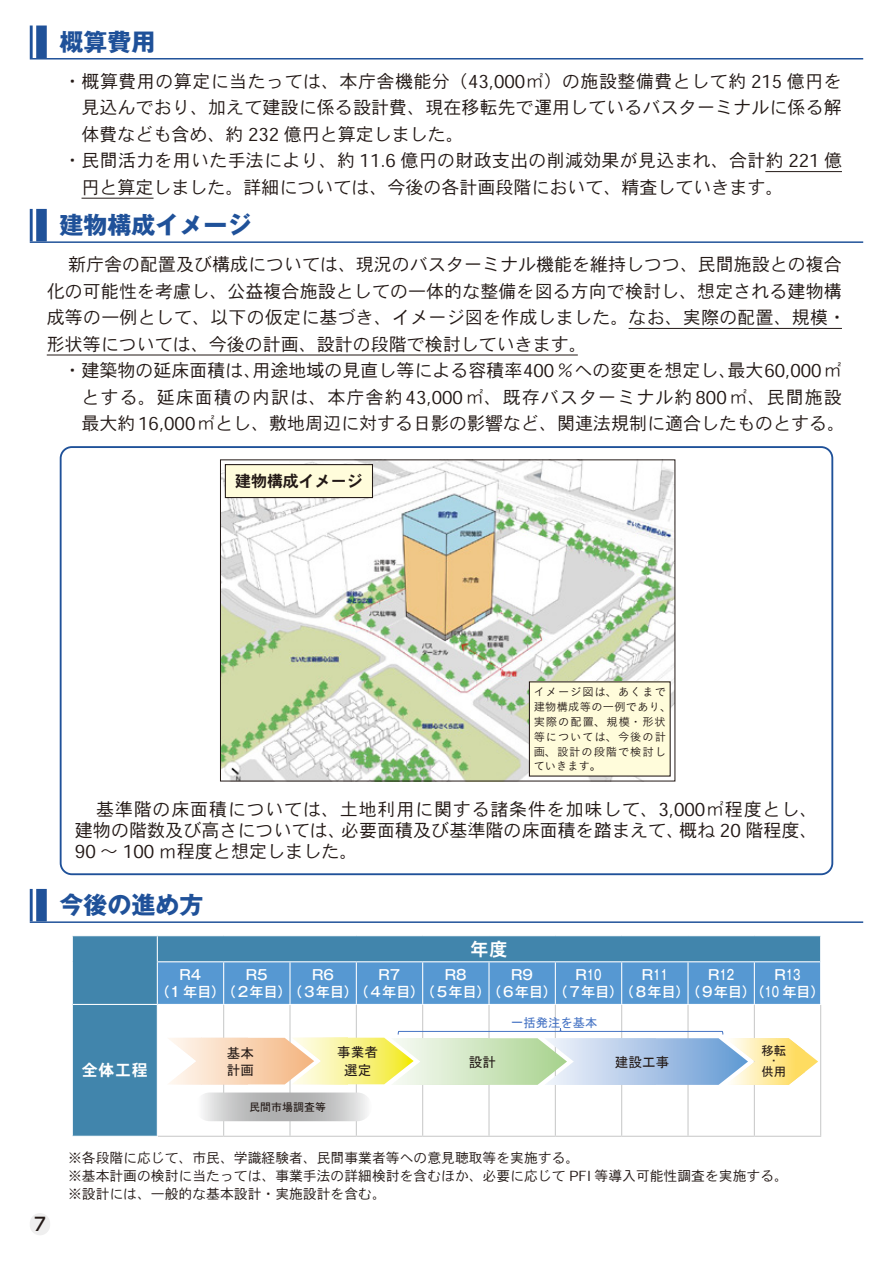
<style>
.page{position:relative;width:893px;height:1263px;background:#fff}
.page>*{position:absolute;margin:0;border:0;box-sizing:border-box;transform-origin:0 0}
.t1{font:700 24px "Gothic MB101 Pro";color:#1f5199}
.t2{font:18px/26.5px "Heisei Kaku Go Std W3";color:#231916}
.t3{font:18px "Heisei Kaku Go Std W3";letter-spacing:.025em;color:#231916}
.t4{font:18px "Heisei Kaku Go Std W7";color:#fff}
.t5{font:500 18px "UD Shin Go Pro";color:#231916}
.t6{font:15.9px "Heisei Kaku Go Std W7";color:#231916}
.t7{font:15.9px "Heisei Kaku Go Std W7";color:#fff}
.t8{font:13.8px/18.1px "Heisei Kaku Go Std W3";color:#231916}
.t9{font:500 13.8px/17px "Gothic MB101 Pro";color:#fff;text-align:center}
.t10{font:13.65px/17.5px "MS Gothic";color:#231916}
.t11{font:12.3px "MS Gothic";color:#4573c4}
.t12{font:12.3px "MS Gothic";color:#231916}
.t13{font:11.25px/14.9px "Koburina Go Std W3";letter-spacing:.085em;color:#231916}
.t14{font:10.95px "MS Gothic";color:#231916}
.t15{font:9.45px "MS Gothic";color:#231916}
</style>
<div class="page">
<hr style="left:30px;top:26px;width:3px;height:32px;background:#1f5199">
<div style="left:36px;top:26px;width:11px;height:32px;background:#1f5199"></div>
<hr style="left:30px;top:58px;width:833px;height:2px;background:#1f5199">
<hr style="left:765px;top:171px;width:77px;height:1px;background:#231916">
<hr style="left:82px;top:198px;width:72px;height:1px;background:#231916">
<hr style="left:30px;top:209px;width:3px;height:32px;background:#1f5199">
<div style="left:36px;top:209px;width:11px;height:32px;background:#1f5199"></div>
<hr style="left:30px;top:241px;width:833px;height:2px;background:#1f5199">
<hr style="left:629px;top:328px;width:213px;height:1px;background:#231916">
<hr style="left:47px;top:355px;width:531px;height:1px;background:#231916">
<hr style="left:30px;top:889px;width:3px;height:32px;background:#1f5199">
<div style="left:36px;top:889px;width:11px;height:32px;background:#1f5199"></div>
<hr style="left:30px;top:921px;width:833px;height:2px;background:#1f5199">
<div style="left:60px;top:446px;width:773px;height:429px;border:2px solid #1f5199;border-radius:11px"></div>
<img style="left:222px;top:461px;width:451px;height:318px">
<div style="left:225px;top:465px;width:147px;height:33px;background:#fffcdb"></div>
<div style="left:225px;top:464px;width:148px;height:34px;border:1px solid #231916"></div>
<svg style="left:73px;top:936px;width:747px;height:200px"></svg>
<hr style="left:223px;top:1005px;width:1px;height:131px;background:#c9caca">
<hr style="left:289px;top:1005px;width:2px;height:131px;background:#c9caca">
<hr style="left:356px;top:1005px;width:1px;height:131px;background:#c9caca">
<hr style="left:422px;top:1005px;width:1px;height:131px;background:#c9caca">
<hr style="left:488px;top:1005px;width:2px;height:131px;background:#c9caca">
<hr style="left:555px;top:1005px;width:1px;height:131px;background:#c9caca">
<hr style="left:621px;top:1005px;width:1px;height:131px;background:#c9caca">
<hr style="left:687px;top:1005px;width:2px;height:131px;background:#c9caca">
<hr style="left:754px;top:1005px;width:1px;height:131px;background:#c9caca">
<hr style="left:820px;top:1005px;width:1px;height:131px;background:#c9caca">
<hr style="left:158px;top:1136px;width:66px;height:1px;background:#c9caca">
<hr style="left:224px;top:1136px;width:66px;height:1px;background:#c9caca">
<hr style="left:290px;top:1136px;width:66px;height:1px;background:#c9caca">
<hr style="left:356px;top:1136px;width:67px;height:1px;background:#c9caca">
<hr style="left:423px;top:1136px;width:66px;height:1px;background:#c9caca">
<hr style="left:489px;top:1136px;width:66px;height:1px;background:#c9caca">
<hr style="left:555px;top:1136px;width:67px;height:1px;background:#c9caca">
<hr style="left:622px;top:1136px;width:66px;height:1px;background:#c9caca">
<hr style="left:688px;top:1136px;width:66px;height:1px;background:#c9caca">
<hr style="left:754px;top:1136px;width:67px;height:1px;background:#c9caca">
<hr style="left:73px;top:1004px;width:84px;height:1px;background:#fff">
<svg style="left:72px;top:936px;width:1px;height:26px"></svg>
<hr style="left:157px;top:1005px;width:1px;height:131px;background:#fff">
<hr style="left:157px;top:1004px;width:67px;height:1px;background:#fff">
<hr style="left:224px;top:1004px;width:66px;height:1px;background:#fff">
<hr style="left:290px;top:1004px;width:66px;height:1px;background:#fff">
<hr style="left:356px;top:1004px;width:67px;height:1px;background:#fff">
<hr style="left:423px;top:1004px;width:66px;height:1px;background:#fff">
<hr style="left:489px;top:1004px;width:66px;height:1px;background:#fff">
<hr style="left:555px;top:1004px;width:67px;height:1px;background:#fff">
<hr style="left:622px;top:1004px;width:66px;height:1px;background:#fff">
<hr style="left:688px;top:1004px;width:66px;height:1px;background:#fff">
<hr style="left:754px;top:1004px;width:67px;height:1px;background:#fff">
<svg style="left:157px;top:936px;width:664px;height:68px;background:#5394c5"></svg>
<hr style="left:820px;top:962px;width:1px;height:42px;background:#fff">
<svg style="left:195px;top:1092px;width:177px;height:29px;background:#c6c7c7"></svg>
<svg style="left:167px;top:1027px;width:651px;height:58px"></svg>
<div style="left:529px;top:682px;width:141px;height:94px;background:#fffcdb"></div>
<div style="left:30px;top:1213px;width:20px;height:22px;background:#efefef;border-radius:10px"></div>
<h1 class="t1" style="left:60px;top:22px;width:97px">概算費用</h1>
<p class="t3" style="left:64px;top:69px;width:780px">・概算費用の算定に当たっては、本庁舎機能分（43,000㎡）の施設整備費として約 215 億円を</p>
<p class="t2" style="left:82px;top:94px;width:762px">見込んでおり、加えて建設に係る設計費、現在移転先で運用しているバスターミナルに係る解</p>
<p class="t2" style="left:82px;top:121px;width:384px">体費なども含め、約 232 億円と算定しました。</p>
<p class="t2" style="left:64px;top:147px;width:780px">・民間活力を用いた手法により、約 11.6 億円の財政支出の削減効果が見込まれ、合計約 221 億</p>
<p class="t2" style="left:82px;top:174px;width:704px">円と算定しました。詳細については、今後の各計画段階において、精査していきます。</p>
<h1 class="t1" style="left:60px;top:205px;width:193px">建物構成イメージ</h1>
<p class="t2" style="left:47px;top:251px;width:801px;text-indent:21px">新庁舎の配置及び構成については、現況のバスターミナル機能を維持しつつ、民間施設との複合化の可能性を考慮し、公益複合施設としての一体的な整備を図る方向で検討し、想定される建物構成等の一例として、以下の仮定に基づき、イメージ図を作成しました。なお、実際の配置、規模・形状等については、今後の計画、設計の段階で検討していきます。</p>
<p class="t2" style="left:82px;top:357px;width:765px;text-indent:-18px">・建築物の延床面積は、用途地域の見直し等による容積率400％への変更を想定し、最大60,000㎡とする。延床面積の内訳は、本庁舎約43,000㎡、既存バスターミナル約800㎡、民間施設最大約 16,000㎡とし、敷地周辺に対する日影の影響など、関連法規制に適合したものとする。</p>
<p class="t6" style="left:235px;top:472px;width:129px">建物構成イメージ</p>
<p class="t13" style="left:534px;top:684px;width:139px">イメージ図は、あくまで建物構成等の一例であり、実際の配置、規模・形状等については、今後の計画、設計の段階で検討していきます。</p>
<p class="t2" style="left:75px;top:798px;width:744px;line-height:21.3px;text-align:justify;text-indent:21px">基準階の床面積については、土地利用に関する諸条件を加味して、3,000㎡程度とし、建物の階数及び高さについては、必要面積及び基準階の床面積を踏まえて、概ね 20 階程度、90 ～ 100 ｍ程度と想定しました。</p>
<h1 class="t1" style="left:60px;top:885px;width:146px">今後の進め方</h1>
<p class="t4" style="left:470px;top:938px;width:39px">年度</p>
<p class="t9" style="left:156px;top:964px;width:71px">R4<br>（1 年目）</p>
<p class="t9" style="left:222px;top:964px;width:71px">R5<br>（２年目）</p>
<p class="t9" style="left:289px;top:964px;width:71px">R6<br>（３年目）</p>
<p class="t9" style="left:355px;top:964px;width:71px">R7<br>（４年目）</p>
<p class="t9" style="left:421px;top:964px;width:71px">R8<br>（５年目）</p>
<p class="t9" style="left:488px;top:964px;width:71px">R9<br>（６年目）</p>
<p class="t9" style="left:554px;top:964px;width:71px">R10<br>（７年目）</p>
<p class="t9" style="left:620px;top:964px;width:71px">R11<br>（８年目）</p>
<p class="t9" style="left:687px;top:964px;width:71px">R12<br>（９年目）</p>
<p class="t9" style="left:751px;top:964px;width:75px">R13<br>（10 年目）</p>
<p class="t7" style="left:82px;top:1061px;width:68px">全体工程</p>
<p class="t11" style="left:511px;top:1016px;width:88px">一括発注を基本</p>
<p class="t10" style="left:337px;top:1044px;width:42px;text-align:center">事業者選定</p>
<p class="t10" style="left:227px;top:1044px;width:29px">基本計画</p>
<p class="t10" style="left:615px;top:1053px;width:56px">建設工事</p>
<p class="t10" style="left:469px;top:1053px;width:29px">設計</p>
<p class="t12" style="left:761px;top:1044px;width:26px">移転</p>
<p class="t15" style="left:769px;top:1056px;width:11px">・</p>
<p class="t12" style="left:761px;top:1066px;width:26px">供用</p>
<p class="t5" style="left:34px;top:1209px;width:13px">7</p>
<p class="t14" style="left:249px;top:1101px;width:78px">民間市場調査等</p>
<p class="t8" style="left:68px;top:1148px;width:721px">※各段階に応じて、市民、学識経験者、民間事業者等への意見聴取等を実施する。<br>※基本計画の検討に当たっては、事業手法の詳細検討を含むほか、必要に応じて PFI 等導入可能性調査を実施する。※設計には、一般的な基本設計・実施設計を含む。</p>
</div>
